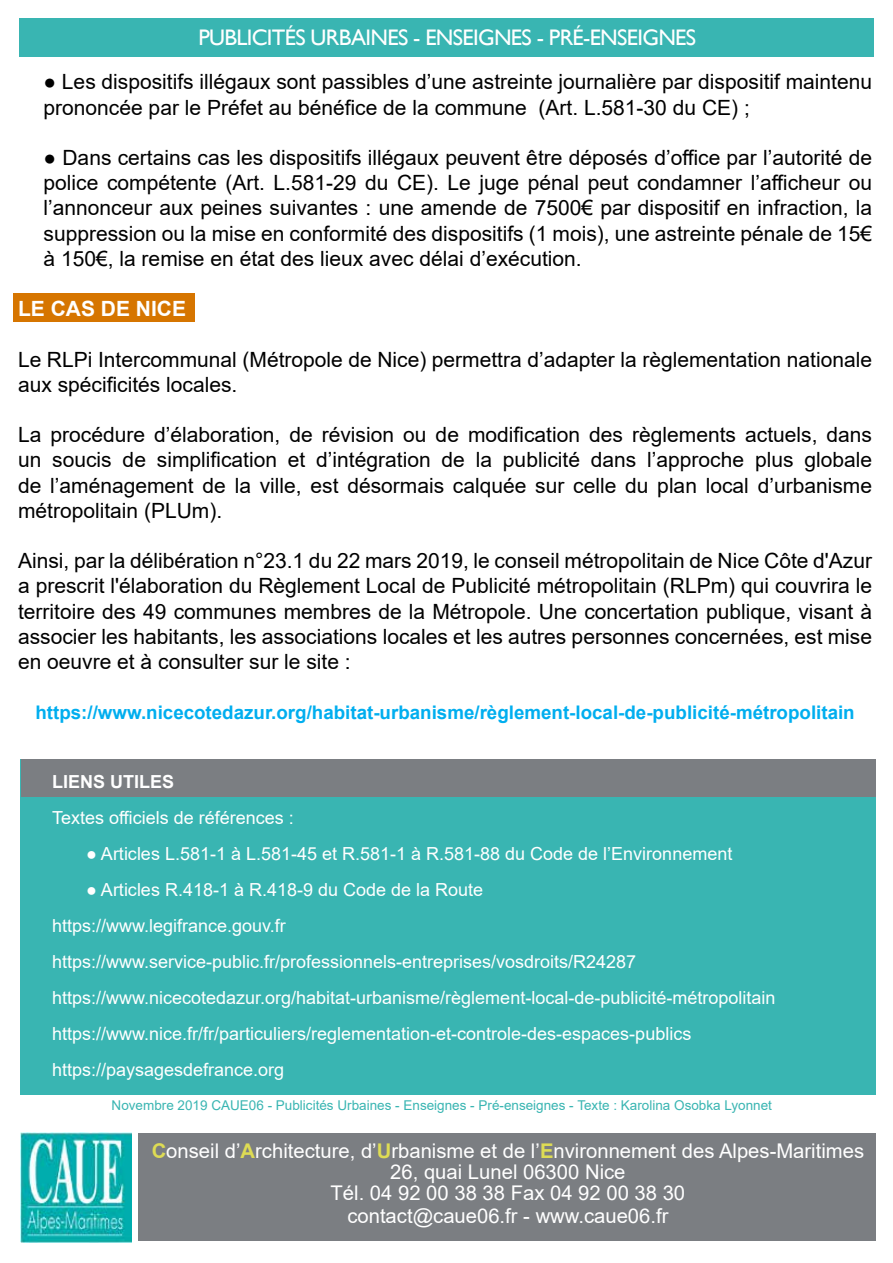
<style>
.page{position:relative;width:893px;height:1263px;background:#fff}
.page>*{position:absolute;margin:0;border:0;box-sizing:border-box;transform-origin:0 0}
.t1{font:22.5px "Gill Sans";letter-spacing:-.03em;color:#fff}
.t2{font:21px/25.2px "Arial";color:#000;text-align:justify}
.t3{font:700 21px "Arial";color:#fff}
.t4{font:20.25px/21px "Arial";color:#fff;text-align:center}
.t5{font:700 18.75px "Arial";color:#00aeef}
.t6{font:18px/36px "Arial";color:#fff}
.t7{font:700 18px "Arial";color:#fff}
.t8{font:13.5px "Arial";color:#39b5b2}
.s1{font-weight:700;color:#dedc54}
</style>
<div class="page">
<div style="left:19px;top:18px;width:855px;height:38px;background:#39b5b2"></div>
<div style="left:13px;top:293px;width:182px;height:29px;background:#d67500"></div>
<div style="left:20px;top:759px;width:856px;height:336px;background:#39b5b2"></div>
<div style="left:21px;top:759px;width:855px;height:37px;background:#7b7e82"></div>
<div style="left:138px;top:1133px;width:738px;height:108px;background:#7b7e82"></div>
<img style="left:20px;top:1132px;width:111px;height:111px">
<p class="t1" style="left:198px;top:25px;width:499px">PUBLICITÉS URBAINES - ENSEIGNES - PRÉ-ENSEIGNES</p>
<p class="t2" style="left:44px;top:69px;width:830px">● Les dispositifs illégaux sont passibles d’une astreinte journalière par dispositif maintenu prononcée par le Préfet au bénéfice de la commune (Art. L.581-30 du CE) ;</p>
<p class="t2" style="left:44px;top:145px;width:830px">● Dans certains cas les dispositifs illégaux peuvent être déposés d’office par l’autorité de police compétente (Art. L.581-29 du CE). Le juge pénal peut condamner l’afficheur ou l’annonceur aux peines suivantes : une amende de 7500€ par dispositif en infraction, la suppression ou la mise en conformité des dispositifs (1 mois), une astreinte pénale de 15€ à 150€, la remise en état des lieux avec délai d’exécution.</p>
<p class="t3" style="left:18px;top:294px;width:170px">LE CAS DE NICE</p>
<p class="t2" style="left:18px;top:346px;width:855px">Le RLPi Intercommunal (Métropole de Nice) permettra d’adapter la règlementation nationale aux spécificités locales.</p>
<p class="t2" style="left:18px;top:422px;width:855px">La procédure d’élaboration, de révision ou de modification des règlements actuels, dans un soucis de simplification et d’intégration de la publicité dans l’approche plus globale de l’aménagement de la ville, est désormais calquée sur celle du plan local d’urbanisme métropolitain (PLUm).</p>
<p class="t2" style="left:18px;top:548px;width:856px">Ainsi, par la délibération n°23.1 du 22 mars 2019, le conseil métropolitain de Nice Côte d'Azur a prescrit l'élaboration du Règlement Local de Publicité métropolitain (RLPm) qui couvrira le territoire des 49 communes membres de la Métropole. Une concertation publique, visant à associer les habitants, les associations locales et les autres personnes concernées, est mise en oeuvre et à consulter sur le site :</p>
<p class="t5" style="left:35px;top:700px;width:821px">https://www.nicecotedazur.org/habitat-urbanisme/règlement-local-de-publicité-métropolitain</p>
<p class="t7" style="left:52px;top:769px;width:124px">LIENS UTILES</p>
<p class="t6" style="left:52px;top:799px;width:243px">Textes officiels de références :</p>
<p class="t6" style="left:86px;top:835px;width:648px">● Articles L.581-1 à L.581-45 et R.581-1 à R.581-88 du Code de l’Environnement</p>
<p class="t6" style="left:52px;top:871px;width:725px;text-indent:34px">● Articles R.418-1 à R.418-9 du Code de la Route<br>https://www.legifrance.gouv.fr https://www.service-public.fr/professionnels-entreprises/vosdroits/R24287 https://www.nicecotedazur.org/habitat-urbanisme/règlement-local-de-publicité-métropolitain https://www.nice.fr/fr/particuliers/reglementation-et-controle-des-espaces-publics https://paysagesdefrance.org</p>
<p class="t8" style="left:112px;top:1096px;width:662px">Novembre 2019 CAUE06 - Publicités Urbaines - Enseignes - Pré-enseignes - Texte : Karolina Osobka Lyonnet</p>
<p class="t4" style="left:152px;top:1140px;width:714px"><span class="s1">C</span>onseil d’<span class="s1">A</span>rchitecture, d’<span class="s1">U</span>rbanisme et de l’<span class="s1">E</span>nvironnement des Alpes-Maritimes<br>26, quai Lunel 06300 Nice<br>Tél. 04 92 00 38 38 Fax 04 92 00 38 30</p>
<p class="t4" style="left:347px;top:1206px;width:323px">contact@caue06.fr - www.caue06.fr</p>
</div>
